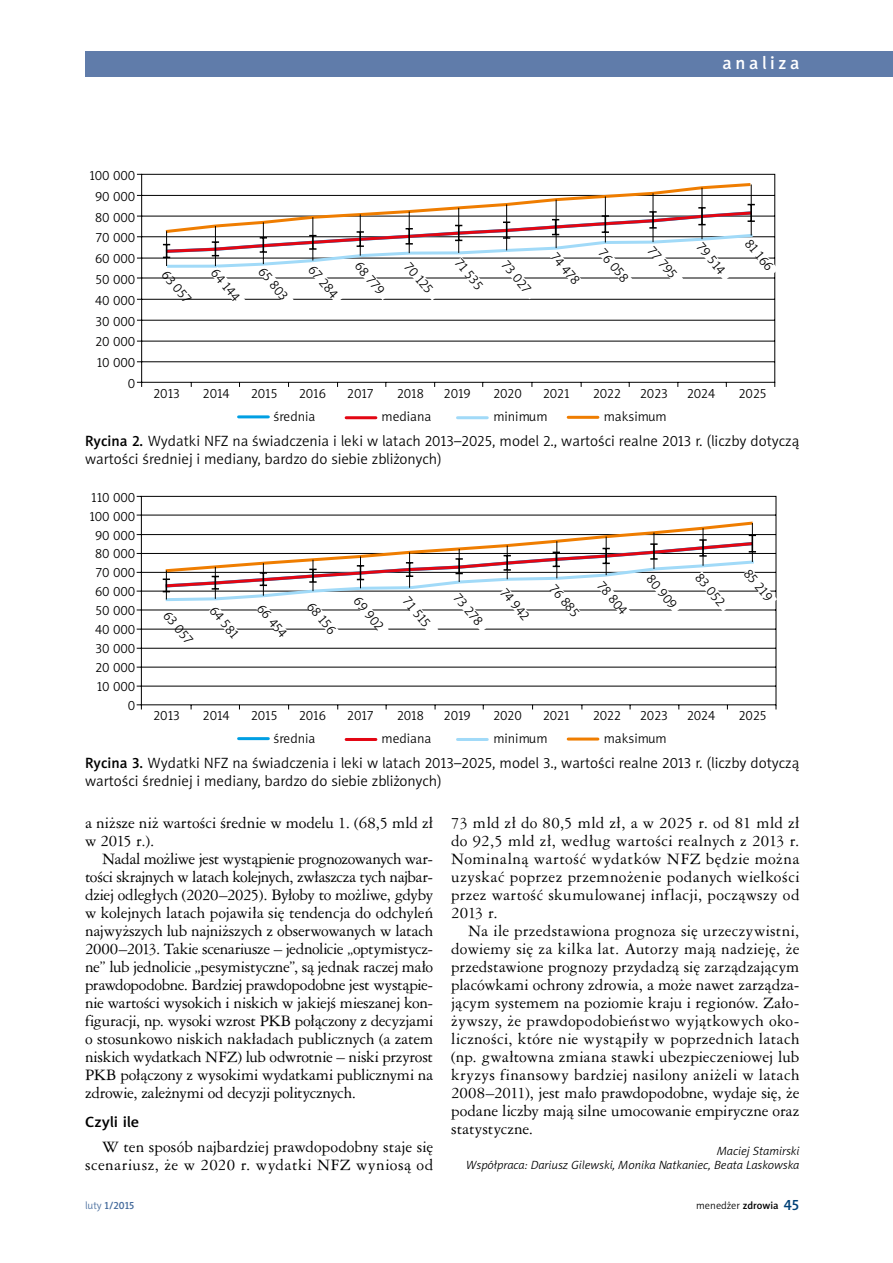
<style>
.page{position:relative;width:893px;height:1263px;background:#fff}
.page>*{position:absolute;margin:0;border:0;box-sizing:border-box;transform-origin:0 0}
.t1{font:18px "Naomi Sans EFN Medium";letter-spacing:.2em;color:#fff}
.t2{font:15px/18px "Ameri Garmnd PL";letter-spacing:.005em;color:#000;text-align:justify}
.t3{font:15px/18px "Naomi Sans EFN Light";color:#000}
.t4{font:15px "Naomi Sans EFN Medium";letter-spacing:-.005em;color:#000;scale:1.1 1}
.t5{font:13.5px/18.9px "Naomi Sans EFN Light";color:#000;text-align:right}
.t6{font:italic 12px/13.5px "Naomi Sans EFN Light";color:#000;text-align:right}
.t7{font:10.5px "Naomi Sans EFN Light";color:#000}
.t8{font:10.5px "Naomi Sans EFN Medium";color:#456b9c}
.s1{font-family:"Naomi Sans EFN Medium"}
.s2{font-family:"Naomi Sans EFN Light"}
.s3{font-family:"Naomi Sans EFN Medium";font-size:15px;color:#004177}
</style>
<div class="page">
<div style="left:85px;top:51px;width:808px;height:26px;background:#607caa"></div>
<svg style="left:136px;top:174px;width:639px;height:213px"></svg>
<svg style="left:162px;top:181px;width:614px;height:126px"></svg>
<hr style="left:239px;top:415px;width:29px;height:3px;background:#009fe3">
<hr style="left:346px;top:416px;width:30px;height:3px;background:#e30613">
<hr style="left:457px;top:416px;width:30px;height:3px;background:#a1daf8">
<hr style="left:568px;top:416px;width:30px;height:3px;background:#ef7d00">
<svg style="left:136px;top:496px;width:641px;height:214px"></svg>
<svg style="left:162px;top:520px;width:615px;height:125px"></svg>
<hr style="left:239px;top:737px;width:29px;height:3px;background:#009fe3">
<hr style="left:346px;top:738px;width:30px;height:3px;background:#e30613">
<hr style="left:457px;top:738px;width:30px;height:3px;background:#a1daf8">
<hr style="left:568px;top:737px;width:30px;height:3px;background:#ef7d00">
<p class="t1" style="left:723px;top:52px;width:78px">analiza</p>
<p class="t5" style="left:89px;top:165px;width:47px;line-height:20.9px">100 000<br>90 000<br>80 000<br>70 000<br>60 000<br>50 000<br>40 000<br>30 000<br>20 000<br>10 000<br>0</p>
<p class="t5" style="left:171px;top:266px;width:40px;rotate:50deg">63 057</p>
<p class="t5" style="left:221px;top:264px;width:39px;rotate:50deg">64 144</p>
<p class="t5" style="left:268px;top:263px;width:40px;rotate:50deg">65 803</p>
<p class="t5" style="left:318px;top:261px;width:40px;rotate:50deg">67 284</p>
<p class="t5" style="left:365px;top:257px;width:40px;rotate:50deg">68 779</p>
<p class="t5" style="left:414px;top:258px;width:38px;rotate:50deg">70 125</p>
<p class="t5" style="left:465px;top:254px;width:37px;rotate:50deg">71 535</p>
<p class="t5" style="left:512px;top:256px;width:39px;rotate:50deg">73 027</p>
<p class="t5" style="left:561px;top:248px;width:39px;rotate:50deg">74 478</p>
<p class="t5" style="left:609px;top:244px;width:40px;rotate:50deg">76 058</p>
<p class="t5" style="left:658px;top:242px;width:39px;rotate:50deg">77 795</p>
<p class="t5" style="left:706px;top:238px;width:38px;rotate:50deg">79 514</p>
<p class="t5" style="left:755px;top:235px;width:37px;rotate:50deg">81 166</p>
<p class="t5" style="left:153px;top:384px;width:28px">2013</p>
<p class="t5" style="left:203px;top:384px;width:28px">2014</p>
<p class="t5" style="left:251px;top:384px;width:28px">2015</p>
<p class="t5" style="left:299px;top:384px;width:28px">2016</p>
<p class="t5" style="left:347px;top:384px;width:28px">2017</p>
<p class="t5" style="left:397px;top:384px;width:28px">2018</p>
<p class="t5" style="left:444px;top:384px;width:28px">2019</p>
<p class="t5" style="left:493px;top:384px;width:30px">2020</p>
<p class="t5" style="left:543px;top:384px;width:28px">2021</p>
<p class="t5" style="left:593px;top:384px;width:29px">2022</p>
<p class="t5" style="left:640px;top:384px;width:29px">2023</p>
<p class="t5" style="left:687px;top:384px;width:30px">2024</p>
<p class="t5" style="left:739px;top:384px;width:29px">2025</p>
<p class="t5" style="left:273px;top:407px;width:43px">średnia</p>
<p class="t5" style="left:381px;top:407px;width:51px">mediana</p>
<p class="t5" style="left:493px;top:407px;width:56px">minimum</p>
<p class="t5" style="left:604px;top:407px;width:65px">maksimum</p>
<p class="t3" style="left:85px;top:432px;width:716px"><span class="s1">Rycina 2.</span> Wydatki NFZ na świadczenia i leki w latach 2013–2025, model 2., wartości realne 2013 r. (liczby dotyczą wartości średniej i mediany, bardzo do siebie zbliżonych)</p>
<p class="t5" style="left:89px;top:488px;width:47px">110 000<br>100 000<br>90 000<br>80 000<br>70 000<br>60 000<br>50 000<br>40 000<br>30 000<br>20 000<br>10 000<br>0</p>
<p class="t5" style="left:153px;top:705px;width:28px">2013</p>
<p class="t5" style="left:203px;top:705px;width:28px">2014</p>
<p class="t5" style="left:173px;top:607px;width:40px;rotate:50deg">63 057</p>
<p class="t5" style="left:219px;top:602px;width:39px;rotate:50deg">64 581</p>
<p class="t5" style="left:267px;top:600px;width:40px;rotate:50deg">66 454</p>
<p class="t5" style="left:317px;top:598px;width:39px;rotate:50deg">68 156</p>
<p class="t5" style="left:363px;top:592px;width:41px;rotate:50deg">69 902</p>
<p class="t5" style="left:413px;top:592px;width:36px;rotate:50deg">71 515</p>
<p class="t5" style="left:464px;top:589px;width:39px;rotate:50deg">73 278</p>
<p class="t5" style="left:510px;top:584px;width:39px;rotate:50deg">74 942</p>
<p class="t5" style="left:559px;top:580px;width:40px;rotate:50deg">76 885</p>
<p class="t5" style="left:607px;top:577px;width:40px;rotate:50deg">78 804</p>
<p class="t5" style="left:656px;top:570px;width:41px;rotate:50deg">80 909</p>
<p class="t5" style="left:705px;top:569px;width:40px;rotate:50deg">83 052</p>
<p class="t5" style="left:754px;top:565px;width:38px;rotate:50deg">85 219</p>
<p class="t5" style="left:251px;top:706px;width:28px">2015</p>
<p class="t5" style="left:299px;top:706px;width:28px">2016</p>
<p class="t5" style="left:347px;top:706px;width:28px">2017</p>
<p class="t5" style="left:397px;top:706px;width:28px">2018</p>
<p class="t5" style="left:444px;top:706px;width:28px">2019</p>
<p class="t5" style="left:493px;top:706px;width:30px">2020</p>
<p class="t5" style="left:543px;top:706px;width:28px">2021</p>
<p class="t5" style="left:593px;top:706px;width:29px">2022</p>
<p class="t5" style="left:640px;top:706px;width:29px">2023</p>
<p class="t5" style="left:687px;top:706px;width:30px">2024</p>
<p class="t5" style="left:739px;top:706px;width:29px">2025</p>
<p class="t5" style="left:273px;top:729px;width:43px">średnia</p>
<p class="t5" style="left:381px;top:729px;width:51px">mediana</p>
<p class="t5" style="left:493px;top:729px;width:56px">minimum</p>
<p class="t5" style="left:604px;top:729px;width:65px">maksimum</p>
<p class="t3" style="left:85px;top:754px;width:716px"><span class="s1">Rycina 3.</span> Wydatki NFZ na świadczenia i leki w latach 2013–2025, model 3., wartości realne 2013 r. (liczby dotyczą wartości średniej i mediany, bardzo do siebie zbliżonych)</p>
<p class="t2" style="left:85px;top:813px;width:350px">a niższe niż wartości średnie w modelu 1. (68,5 mld zł w 2015 r.).</p>
<p class="t2" style="left:85px;top:849px;width:350px;text-indent:17px">Nadal możliwe jest wystąpienie prognozowanych war&shy;tości skrajnych w latach kolejnych, zwłaszcza tych najbar&shy;dziej odległych (2020–2025). Byłoby to możliwe, gdyby w kolejnych latach pojawiła się tendencja do odchyleń najwyższych lub najniższych z obserwowanych w latach 2000–2013. Takie scenariusze – jednolicie „optymistycz&shy;ne” lub jednolicie „pesymistyczne”, są jednak raczej mało prawdopodobne. Bardziej prawdopodobne jest wystąpie&shy;nie wartości wysokich i niskich w jakiejś mieszanej kon&shy;figuracji, np. wysoki wzrost PKB połączony z decyzjami o stosunkowo niskich nakładach publicznych (a zatem niskich wydatkach NFZ) lub odwrotnie – niski przyrost PKB połączony z wysokimi wydatkami publicznymi na zdrowie, zależnymi od decyzji politycznych.</p>
<p class="t4" style="left:85px;top:1113px;width:51px">Czyli ile</p>
<p class="t2" style="left:85px;top:1137px;width:350px;text-align:right">W ten sposób najbardziej prawdopodobny staje się scenariusz, że w 2020 r. wydatki NFZ wyniosą od</p>
<p class="t2" style="left:451px;top:813px;width:350px">73 mld zł do 80,5 mld zł, a w 2025 r. od 81 mld zł do 92,5 mld zł, według wartości realnych z 2013 r.<br>Nominalną wartość wydatków NFZ będzie można uzyskać poprzez przemnożenie podanych wielkości przez wartość skumulowanej inflacji, począwszy od 2013 r.</p>
<p class="t2" style="left:451px;top:921px;width:350px;text-indent:17px">Na ile przedstawiona prognoza się urzeczywistni, dowiemy się za kilka lat. Autorzy mają nadzieję, że przedstawione prognozy przydadzą się zarządzającym placówkami ochrony zdrowia, a może nawet zarządza&shy;jącym systemem na poziomie kraju i regionów. Zało&shy;żywszy, że prawdopodobieństwo wyjątkowych oko&shy;liczności, które nie wystąpiły w poprzednich latach (np. gwałtowna zmiana stawki ubezpieczeniowej lub kryzys finansowy bardziej nasilony aniżeli w latach 2008–2011), jest mało prawdopodobne, wydaje się, że podane liczby mają silne umocowanie empiryczne oraz statystyczne.</p>
<p class="t6" style="left:466px;top:1144px;width:335px">Maciej Stamirski<br>Współpraca: Dariusz Gilewski, Monika Natkaniec, Beata Laskowska</p>
<p class="t8" style="left:85px;top:1199px;width:51px"><span class="s2">luty</span> 1/2015</p>
<p class="t7" style="left:696px;top:1199px;width:105px">menedżer <span class="s1">zdrowia</span> <span class="s3">45</span></p>
</div>
